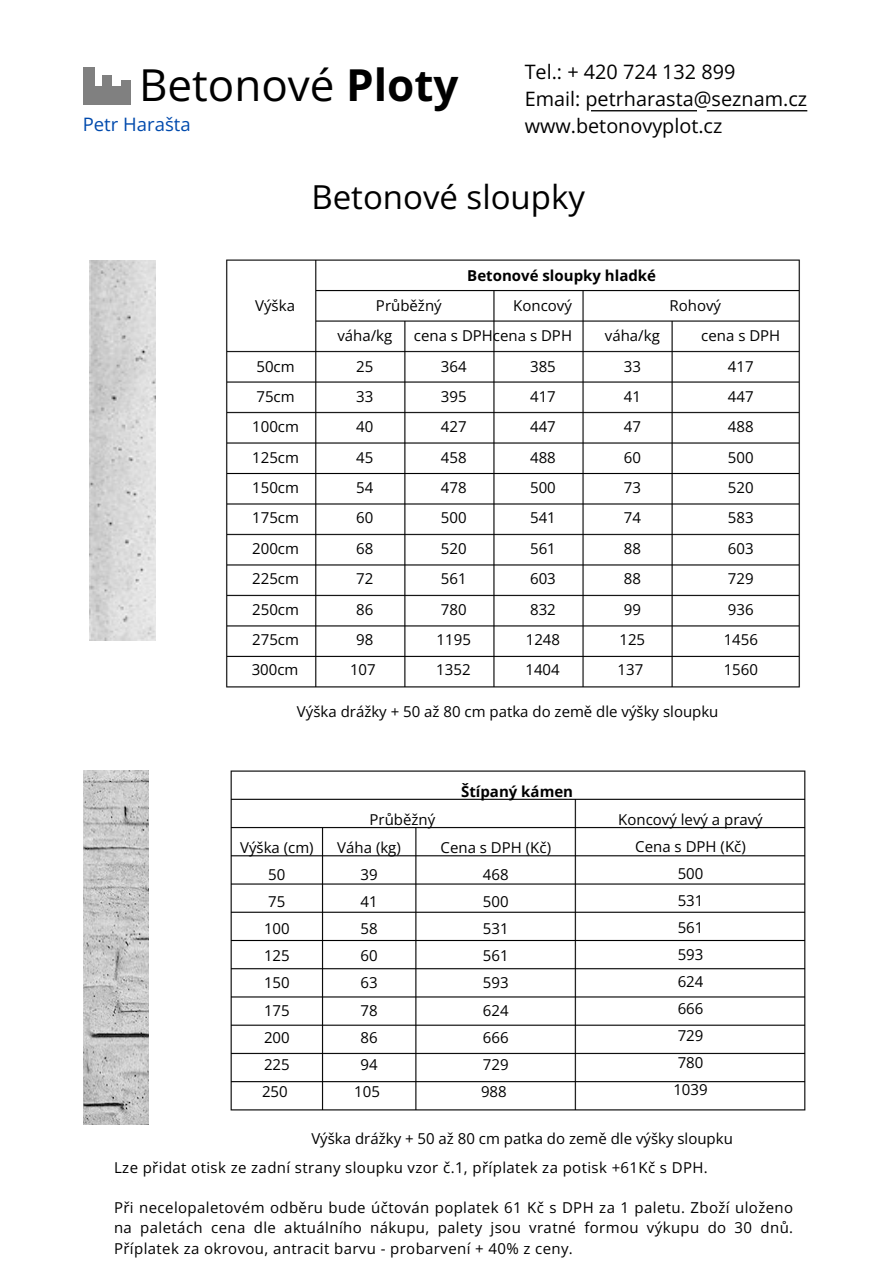
<style>
.page{position:relative;width:894px;height:1264px;background:#fff}
.page>*{position:absolute;margin:0;border:0;box-sizing:border-box;transform-origin:0 0}
.t1{font:43.95px "Open Sans";color:#000}
.t2{font:33px "Open Sans";color:#000}
.t3{font:19.8px/27px "Open Sans";color:#000}
.t4{font:18.45px "Open Sans";color:#004aad}
.t5{font:15px/30.3px "Open Sans";color:#000;text-align:center}
.t6{font:15px "Open Sans";letter-spacing:.025em;color:#000}
.t7{font:700 15px "Open Sans";color:#000}
.s1{font-weight:700}
</style>
<div class="page">
<img style="left:89px;top:260px;width:67px;height:380px">
<img style="left:230px;top:770px;width:576px;height:341px">
<img style="left:83px;top:771px;width:65px;height:353px">
<div style="left:83px;top:86px;width:47px;height:18px;background:#808080"></div>
<div style="left:83px;top:68px;width:11px;height:36px;background:#808080"></div>
<div style="left:102px;top:75px;width:10px;height:29px;background:#808080"></div>
<div style="left:121px;top:80px;width:9px;height:24px;background:#808080"></div>
<img style="left:226px;top:259px;width:574px;height:429px">
<svg style="left:591px;top:110px;width:216px;height:1px"></svg>
<h4 class="t1" style="left:139px;top:54px;width:321px">Betonové <span class="s1">Ploty</span></h4>
<p class="t4" style="left:83px;top:111px;width:109px">Petr Harašta</p>
<p class="t3" style="left:524px;top:58px;width:284px">Tel.: + 420 724 132 899<br>Email: petrharasta@seznam.cz www.betonovyplot.cz</p>
<p class="t2" style="left:311px;top:174px;width:275px">Betonové sloupky</p>
<p class="t7" style="left:467px;top:265px;width:190px">Betonové sloupky hladké</p>
<h4 class="t5" style="left:255px;top:290px;width:41px">Výška</h4>
<p class="t5" style="left:376px;top:290px;width:67px">Průběžný</p>
<p class="t5" style="left:513px;top:290px;width:60px">Koncový</p>
<p class="t5" style="left:669px;top:290px;width:53px">Rohový</p>
<p class="t5" style="left:337px;top:320px;width:56px">váha/kg<br>25<br>33<br>40<br>45<br>54<br>60<br>68<br>72<br>86<br>98<br>107</p>
<p class="t5" style="left:414px;top:320px;width:160px">cena s DPHcena s DPH</p>
<p class="t5" style="left:604px;top:320px;width:56px">váha/kg<br>33<br>41<br>47<br>60<br>73<br>74<br>88<br>88<br>99<br>125<br>137</p>
<p class="t5" style="left:701px;top:320px;width:81px">cena s DPH<br>417<br>447<br>488<br>500<br>520<br>583<br>603<br>729<br>936<br>1456<br>1560</p>
<p class="t5" style="left:251px;top:350px;width:49px">50cm<br>75cm<br>100cm<br>125cm<br>150cm<br>175cm<br>200cm<br>225cm<br>250cm<br>275cm<br>300cm</p>
<p class="t5" style="left:436px;top:350px;width:36px">364<br>395<br>427<br>458<br>478<br>500<br>520<br>561<br>780<br>1195<br>1352</p>
<p class="t5" style="left:525px;top:350px;width:36px">385<br>417<br>447<br>488<br>500<br>541<br>561<br>603<br>832<br>1248<br>1404</p>
<p class="t5" style="left:297px;top:696px;width:423px">Výška drážky + 50 až 80 cm patka do země dle výšky sloupku</p>
<h1 class="t7" style="left:461px;top:781px;width:113px">Štípaný kámen</h1>
<h3 class="t5" style="left:369px;top:804px;width:67px">Průběžný</h3>
<h3 class="t5" style="left:618px;top:806px;width:146px;line-height:27px">Koncový levý a pravý<br>Cena s DPH (Kč)<br>500<br>531<br>561<br>593<br>624<br>666<br>729<br>780<br>1039</h3>
<h2 class="t5" style="left:240px;top:834px;width:75px;line-height:27px">Výška (cm)<br>50<br>75<br>100<br>125<br>150<br>175<br>200<br>225<br>250</h2>
<p class="t5" style="left:337px;top:834px;width:65px;line-height:27px">Váha (kg)<br>39<br>41<br>58<br>60<br>63<br>78<br>86<br>94<br>105</p>
<p class="t5" style="left:440px;top:834px;width:112px;line-height:27px">Cena s DPH (Kč)<br>468<br>500<br>531<br>561<br>593<br>624<br>666<br>729<br>988</p>
<p class="t5" style="left:311px;top:1123px;width:423px">Výška drážky + 50 až 80 cm patka do země dle výšky sloupku</p>
<p class="t6" style="left:114px;top:1156px;width:595px">Lze přidat otisk ze zadní strany sloupku vzor č.1, příplatek za potisk +61Kč s DPH.</p>
<p class="t5" style="left:114px;top:1197px;width:680px;line-height:20.2px;text-align:justify">Při necelopaletovém odběru bude účtován poplatek 61 Kč s DPH za 1 paletu. Zboží uloženo na paletách cena dle aktuálního nákupu, palety jsou vratné formou výkupu do 30 dnů.<br>Příplatek za okrovou, antracit barvu - probarvení + 40% z ceny.</p>
</div>
